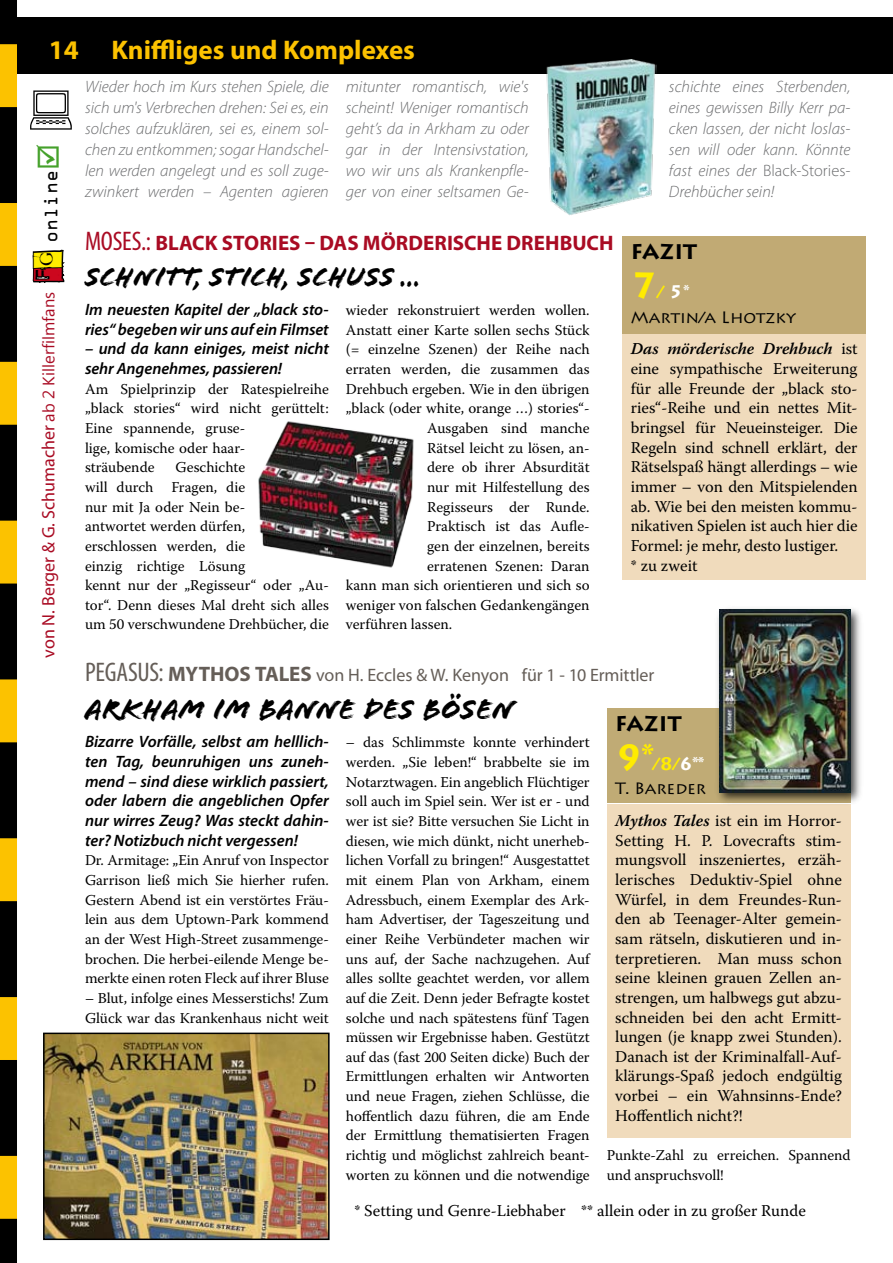
<style>
.page{position:relative;width:893px;height:1263px;background:#fff}
.page>*{position:absolute;margin:0;border:0;box-sizing:border-box;transform-origin:0 0}
.t1{font:30px "Flood Std";color:#000}
.t2{font:28.5px "Flood Std";color:#000}
.t3{font:700 27px "Myriad Pro";color:#fcc200}
.t4{font:condensed 27px "Myriad Pro";letter-spacing:-.01em;color:#a90b23}
.t5{font:700 21px "Myriad Pro";letter-spacing:.005em;color:#a90b23}
.t6{font:700 21px "Lithos Pro";color:#000}
.t7{font:18px "Myriad Pro";letter-spacing:-.005em;color:#655e58}
.t8{font:18px "Myriad Pro";color:#a90b23}
.t9{font:700 18px "Lithos Pro";color:#ffec00}
.t10{font:700 18px "Lithos Pro";color:#fff}
.t11{font:16.95px "OCRA Std";color:#000}
.t12{font:16.5px/19.6px "Warnock Pro";letter-spacing:-.005em;color:#000}
.t13{font:italic 300 16.5px/21px "Myriad Pro";color:#6a6b6d;text-align:justify}
.t14{font:italic 600 16.5px/19.6px "Myriad Pro";letter-spacing:-.005em;color:#000}
.t15{font:16.5px "Lithos Pro";color:#000}
.t16{font:15px/19.6px "Warnock Pro";color:#000}
.s1{font-family:"Phorssa";font-size:26.7px;color:#cc071e}
.s2{font-family:"Phorssa";font-size:26.7px;color:#ffec00}
.s3{color:#45a12b}
.s4{font-style:normal}
.s5{font-weight:700;font-stretch:normal;font-size:21px}
.s6{font-size:36px;color:#ffec00}
.s7{color:#ffec00}
.s8{font-weight:600;font-style:italic}
.s9{font-stretch:condensed;font-size:27px}
.s10{font-weight:700;font-size:21px}
.s11{font-size:36px}
.s12{color:#fff}
</style>
<div class="page">
<div style="left:0;top:17px;width:893px;height:56px;background:#000"></div>
<div style="left:622px;top:236px;width:244px;height:99px;background:#c1aa74"></div>
<div style="left:622px;top:335px;width:244px;height:245px;background:#f0dbbc"></div>
<div style="left:607px;top:708px;width:243px;height:95px;background:#c0ab75"></div>
<div style="left:607px;top:803px;width:243px;height:334px;background:#f0dbbc"></div>
<img style="left:258px;top:421px;width:156px;height:147px">
<img style="left:154px;top:1035px;width:173px;height:202px">
<div style="left:43px;top:1032px;width:287px;height:208px;border:2px solid #000"></div>
<img style="left:541px;top:60px;width:115px;height:155px">
<div style="left:715px;top:605px;width:149px;height:201px;background:#000;opacity:.75"></div>
<img style="left:720px;top:610px;width:130px;height:183px">
<svg style="left:0;top:0;width:154px;height:1263px"></svg>
<h3 class="t3" style="left:49px;top:32px;width:368px">14 KNIFFLIGES UND KOMPLEXES</h3>
<p class="t11" style="left:44px;top:340px;width:198px;rotate:-90deg"><sup>●</sup> <sup>■▲</sup> <span class="s1">f</span><span class="s2">g</span> online<span class="s3">☑</span></p>
<p class="t8" style="left:37px;top:658px;width:234px;rotate:-90deg">von N. Berger &amp; G. Schumacher</p>
<p class="t13" style="left:85px;top:75px;width:245px">Wieder hoch im Kurs stehen Spiele, die sich um's Verbrechen drehen: Sei es, ein solches aufzuklären, sei es, einem sol&shy;chen zu entkommen; sogar Handschel&shy;len werden angelegt und es soll zuge&shy;zwinkert werden – Agenten agieren</p>
<p class="t13" style="left:346px;top:75px;width:184px">mitunter romantisch, wie's scheint! Weniger romantisch geht’s da in Arkham zu oder gar in der Intensivstation, wo wir uns als Krankenpfle&shy;ger von einer seltsamen Ge-</p>
<p class="t13" style="left:669px;top:75px;width:183px">schichte eines Sterbenden, eines gewissen Billy Kerr pa&shy;cken lassen, der nicht loslas&shy;sen will oder kann. Könnte fast eines der <span class="s4">Black-Stories</span>-Drehbücher sein!</p>
<h3 class="t4" style="left:85px;top:225px;width:108px">MOSES.: <span class="s5">BLACK</span></h3>
<h3 class="t5" style="left:222px;top:229px;width:49px">STORIES</h3>
<h3 class="t5" style="left:305px;top:229px;width:104px">– DAS MÖRDERISC</h3>
<h3 class="t5" style="left:477px;top:229px;width:97px">HE DREHBUC</h3>
<h3 class="t5" style="left:599px;top:229px;width:16px">H</h3>
<h2 class="t2" style="left:85px;top:260px;width:338px">Schnitt, Stich, Schuss …</h2>
<p class="t14" style="left:85px;top:299px;width:245px">Im neuesten Kapitel der „black sto&shy;ries“ begeben wir uns auf ein Filmset</p>
<p class="t14" style="left:85px;top:338px;width:245px">– und da kann einiges, meist nicht sehr Angenehmes, passieren!</p>
<p class="t16" style="left:85px;top:379px;width:245px">Am Spielprinzip der Ratespielreihe „black stories“ wird nicht gerüttelt:<br>Eine spannende, gruse-<br>lige, komische oder haar-<br>sträubende</p>
<p class="t16" style="left:346px;top:300px;width:245px">wieder rekonstruiert werden wollen.</p>
<p class="t16" style="left:346px;top:320px;width:245px">Anstatt einer Karte sollen sechs Stück</p>
<p class="t16" style="left:346px;top:339px;width:245px">(= einzelne Szenen) der Reihe nach</p>
<p class="t16" style="left:346px;top:359px;width:245px">erraten werden, die zusammen das</p>
<p class="t16" style="left:346px;top:379px;width:245px">Drehbuch ergeben. Wie in den übrigen</p>
<p class="t16" style="left:346px;top:398px;width:245px">„black (oder white, orange …) stories“-</p>
<p class="t16" style="left:427px;top:418px;width:164px">Ausgaben sind manche</p>
<p class="t16" style="left:427px;top:438px;width:164px">Rätsel leicht zu lösen, an-</p>
<p class="t16" style="left:427px;top:457px;width:164px">dere ob ihrer Absurdität</p>
<p class="t16" style="left:427px;top:477px;width:164px">nur mit Hilfestellung des</p>
<p class="t16" style="left:427px;top:496px;width:164px">Regisseurs der Runde.</p>
<p class="t16" style="left:427px;top:516px;width:164px">Praktisch ist das Aufle-</p>
<p class="t16" style="left:427px;top:536px;width:164px">gen der einzelnen, bereits</p>
<p class="t16" style="left:427px;top:555px;width:164px">erratenen Szenen: Daran</p>
<p class="t16" style="left:346px;top:575px;width:245px">kann man sich orientieren und sich so</p>
<p class="t16" style="left:346px;top:595px;width:245px">weniger von falschen Gedankengängen</p>
<p class="t16" style="left:346px;top:614px;width:108px">verführen lassen.</p>
<p class="t16" style="left:85px;top:457px;width:245px;text-indent:90px">Geschichte<br>will durch Fragen, die<br>nur mit Ja oder Nein be-<br>antwortet werden dürfen,<br>erschlossen werden, die<br>einzig richtige Lösung<br>kennt nur der „Regisseur“ oder „Au&shy;tor“. Denn dieses Mal dreht sich alles um 50 verschwundene Drehbücher, die</p>
<h3 class="t6" style="left:631px;top:239px;width:68px">FAZIT</h3>
<p class="t10" style="left:631px;top:281px;width:61px"><span class="s6">7</span><span class="s7">/</span> 5*</p>
<p class="t15" style="left:631px;top:308px;width:167px">Martin/a Lhotzky</p>
<p class="t12" style="left:631px;top:339px;width:228px"><span class="s8">Das mörderische Drehbuch</span> ist eine sympathische Erweiterung für alle Freunde der „black sto&shy;ries“-Reihe und ein nettes Mit&shy;bringsel für Neueinsteiger. Die<br>Regeln sind schnell erklärt, der<br>Rätselspaß hängt allerdings – wie immer – von den Mitspielenden ab. Wie bei den meisten kommu&shy;nikativen Spielen ist auch hier die<br>Formel: je mehr, desto lustiger.<br>* zu zweit</p>
<p class="t7" style="left:85px;top:664px;width:571px"><span class="s9">PEGASUS:</span> <span class="s10">MYTHOS TALES</span> von H. Eccles &amp; W. Kenyon für 1 - 10 Ermittler</p>
<h1 class="t1" style="left:85px;top:692px;width:431px">Arkham im Banne des Bösen</h1>
<p class="t14" style="left:85px;top:731px;width:245px;text-align:justify">Bizarre Vorfälle, selbst am helllich&shy;ten Tag, beunruhigen uns zuneh&shy;mend – sind diese wirklich passiert, oder labern die angeblichen Opfer nur wirres Zeug? Was steckt dahin&shy;ter? Notizbuch nicht vergessen!</p>
<p class="t16" style="left:85px;top:850px;width:245px;text-align:justify">Dr. Armitage: „Ein Anruf von Inspector Garrison ließ mich Sie hierher rufen.<br>Gestern Abend ist ein verstörtes Fräu&shy;lein aus dem Uptown-Park kommend an der West High-Street zusammenge&shy;brochen. Die herbei-eilende Menge be&shy;merkte einen roten Fleck auf ihrer Bluse</p>
<p class="t16" style="left:85px;top:988px;width:245px">– Blut, infolge eines Messerstichs! Zum<br>Glück war das Krankenhaus nicht weit</p>
<p class="t16" style="left:346px;top:732px;width:245px;text-align:justify">– das Schlimmste konnte verhindert werden. „Sie leben!“ brabbelte sie im Notarztwagen. Ein angeblich Flüchtiger soll auch im Spiel sein. Wer ist er - und wer ist sie? Bitte versuchen Sie Licht in diesen, wie mich dünkt, nicht unerheb&shy;lichen Vorfall zu bringen!“ Ausgestattet mit einem Plan von Arkham, einem Adressbuch, einem Exemplar des Ark&shy;ham Advertiser, der Tageszeitung und einer Reihe Verbündeter machen wir uns auf, der Sache nachzugehen. Auf alles sollte geachtet werden, vor allem auf die Zeit. Denn jeder Befragte kostet solche und nach spätestens fünf Tagen müssen wir Ergebnisse haben. Gestützt auf das (fast 200 Seiten dicke) Buch der Ermittlungen erhalten wir Antworten und neue Fragen, ziehen Schlüsse, die hoffentlich dazu führen, die am Ende der Ermittlung thematisierten Fragen richtig und möglichst zahlreich beant&shy;worten zu können und die notwendige</p>
<h3 class="t6" style="left:615px;top:711px;width:68px">FAZIT</h3>
<p class="t9" style="left:615px;top:753px;width:91px"><span class="s11">9*</span>/8/<span class="s12">6**</span></p>
<p class="t15" style="left:615px;top:779px;width:92px">T. Bareder</p>
<p class="t12" style="left:615px;top:810px;width:228px;text-align:justify"><span class="s8">Mythos Tales</span> ist ein im Horror-Setting H. P. Lovecrafts stim&shy;mungsvoll inszeniertes, erzäh&shy;lerisches Deduktiv-Spiel ohne Würfel, in dem Freundes-Run&shy;den ab Teenager-Alter gemein&shy;sam rätseln, diskutieren und in&shy;terpretieren. Man muss schon seine kleinen grauen Zellen an&shy;strengen, um halbwegs gut abzu&shy;schneiden bei den acht Ermitt&shy;lungen (je knapp zwei Stunden).<br>Danach ist der Kriminalfall-Auf&shy;klärungs-Spaß jedoch endgültig vorbei – ein Wahnsinns-Ende?<br>Hoffentlich nicht?!</p>
<p class="t16" style="left:607px;top:1145px;width:245px">Punkte-Zahl zu erreichen. Spannend und anspruchsvoll!</p>
<p class="t12" style="left:354px;top:1200px;width:453px">* Setting und Genre-Liebhaber ** allein oder in zu großer Runde</p>
</div>
